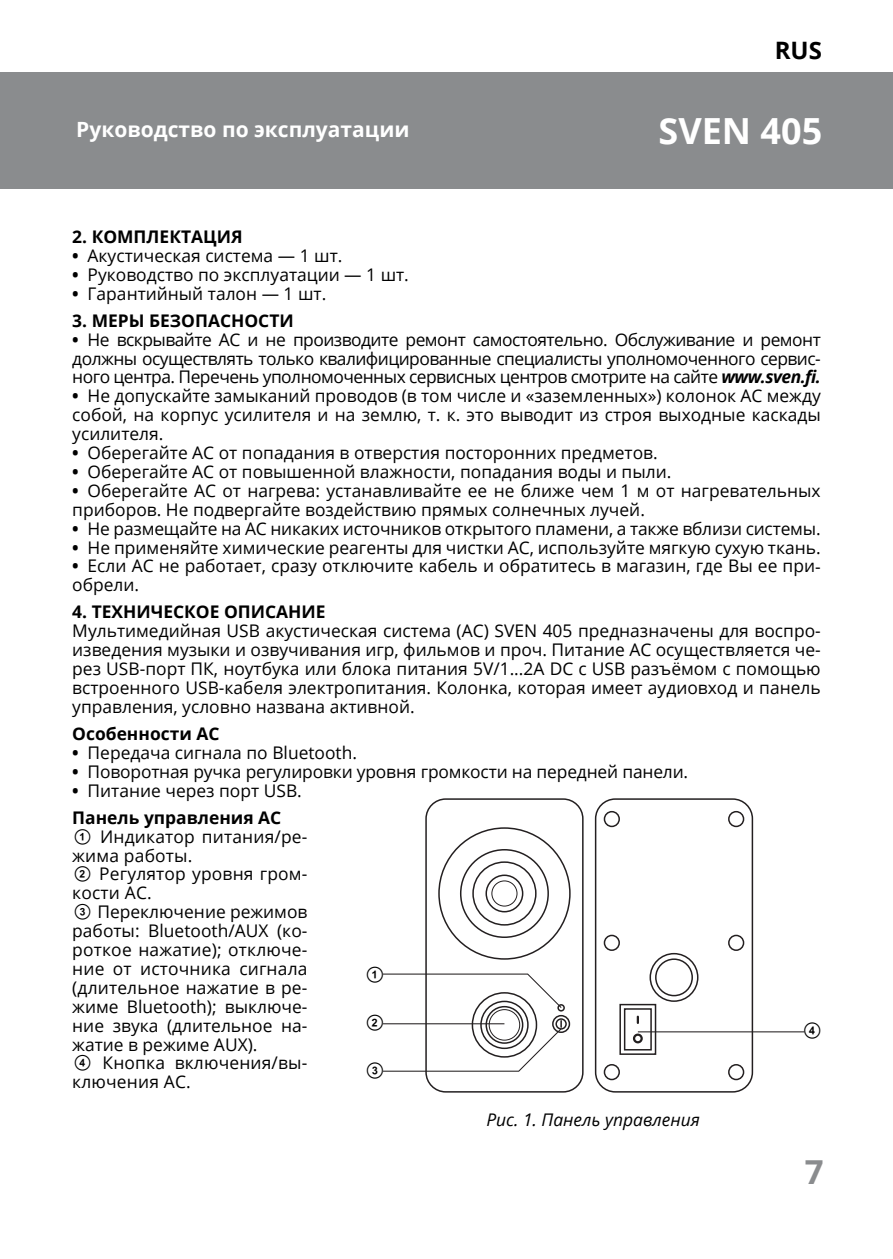
<style>
.page{position:relative;width:893px;height:1259px;background:#fff}
.page>*{position:absolute;margin:0;border:0;box-sizing:border-box;transform-origin:0 0}
.t1{font:700 36px "Open Sans";color:#fff}
.t2{font:700 33px "Open Sans";color:#8a8c8e}
.t3{font:700 24px "Open Sans";color:#000}
.t4{font:700 21px "Open Sans";color:#fff}
.t5{font:18px "SVEN";color:#000}
.t6{font:17.4px/18.9px "Open Sans";color:#000}
.t7{font:700 17.4px "Open Sans";color:#000}
.t8{font:italic 17.4px "Open Sans";color:#000}
.s1{font-weight:700}
.s2{font-weight:700;font-style:italic}
.s3{font-family:"SVEN"}
</style>
<div class="page">
<div style="left:0;top:72px;width:893px;height:117px;background:#8a8c8e"></div>
<svg style="left:383px;top:973px;width:179px;height:36px"></svg>
<hr style="left:638px;top:1031px;width:166px;height:1px;background:#231f20">
<div style="left:425px;top:798px;width:159px;height:294px;border:2px solid #231f20;border-radius:20px"></div>
<div style="left:460px;top:849px;width:89px;height:89px;border:2px solid #231f20;border-radius:50%"></div>
<div style="left:472px;top:861px;width:65px;height:64px;border:2px solid #231f20;border-radius:50%"></div>
<div style="left:485px;top:874px;width:38px;height:38px;border:2px solid #231f20;border-radius:50%"></div>
<div style="left:491px;top:880px;width:26px;height:26px;border:1px solid #231f20;border-radius:50%"></div>
<div style="left:485px;top:1006px;width:38px;height:38px;border:2px solid #231f20;border-radius:50%"></div>
<div style="left:489px;top:1009px;width:31px;height:31px;border:1px solid #231f20;border-radius:50%"></div>
<div style="left:552px;top:1015px;width:18px;height:18px;border:2px solid #231f20;border-radius:50%"></div>
<div style="left:557px;top:1004px;width:8px;height:7px;border:2px solid #231f20;border-radius:50%"></div>
<div style="left:555px;top:1018px;width:12px;height:11px;border:2px solid #231f20;border-radius:50%"></div>
<svg style="left:383px;top:1020px;width:179px;height:52px"></svg>
<div style="left:595px;top:798px;width:158px;height:294px;border:2px solid #231f20;border-radius:20px"></div>
<div style="left:655px;top:958px;width:38px;height:38px;border:2px solid #231f20;border-radius:50%"></div>
<div style="left:649px;top:953px;width:49px;height:49px;border:2px solid #231f20;border-radius:50%"></div>
<div style="left:604px;top:811px;width:16px;height:16px;border:2px solid #231f20;border-radius:50%"></div>
<div style="left:604px;top:934px;width:16px;height:17px;border:2px solid #231f20;border-radius:50%"></div>
<div style="left:604px;top:1064px;width:16px;height:16px;border:2px solid #231f20;border-radius:50%"></div>
<div style="left:728px;top:811px;width:16px;height:16px;border:2px solid #231f20;border-radius:50%"></div>
<div style="left:728px;top:934px;width:16px;height:17px;border:2px solid #231f20;border-radius:50%"></div>
<div style="left:728px;top:1064px;width:16px;height:16px;border:2px solid #231f20;border-radius:50%"></div>
<div style="left:619px;top:1004px;width:37px;height:51px;border:2px solid #231f20"></div>
<div style="left:624px;top:1008px;width:28px;height:42px;border:2px solid #231f20"></div>
<div style="left:633px;top:1033px;width:10px;height:10px;border:2px solid #231f20;border-radius:50%"></div>
<svg style="left:637px;top:1016px;width:2px;height:7px"></svg>
<div style="left:480px;top:1000px;width:49px;height:49px;border:2px solid #231f20;border-radius:50%"></div>
<h3 class="t3" style="left:775px;top:34px;width:49px">RUS</h3>
<p class="t4" style="left:76px;top:115px;width:335px">Руководство по эксплуатации</p>
<h1 class="t1" style="left:659px;top:105px;width:165px">SVEN 405</h1>
<p class="t7" style="left:72px;top:224px;width:172px">2. КОМПЛЕКТАЦИЯ</p>
<p class="t6" style="left:72px;top:246px;width:272px"><span class="s1">•</span> Aкустическая система — 1 шт.</p>
<p class="t6" style="left:72px;top:265px;width:338px"><span class="s1">•</span> Руководство по эксплуатации — 1 шт.</p>
<p class="t6" style="left:72px;top:283px;width:256px"><span class="s1">•</span> Гарантийный талон — 1 шт.</p>
<p class="t7" style="left:72px;top:308px;width:223px">3. МЕРЫ БЕЗОПАСНОСТИ</p>
<p class="t6" style="left:72px;top:329px;width:750px;text-align:justify"><span class="s1">•</span> Не вскрывайте АС и не производите ремонт самостоятельно. Обслуживание и ремонт должны осуществлять только квалифицированные специалисты уполномоченного сервис&shy;ного центра. Перечень уполномоченных сервисных центров смотрите на сайте <span class="s2">www.sven.fi.</span></p>
<p class="t6" style="left:72px;top:386px;width:750px;text-align:justify"><span class="s1">•</span> Не допускайте замыканий проводов (в том числе и «заземленных») колонок АС между собой, на корпус усилителя и на землю, т. к. это выводит из строя выходные каскады усилителя.</p>
<p class="t6" style="left:72px;top:443px;width:587px"><span class="s1">•</span> Оберегайте АС от попадания в отверстия посторонних предметов.</p>
<p class="t6" style="left:72px;top:462px;width:601px"><span class="s1">•</span> Оберегайте АС от повышенной влажности, попадания воды и пыли.</p>
<p class="t6" style="left:72px;top:480px;width:750px"><span class="s1">•</span> Оберегайте АС от нагрева: устанавливайте ее не ближе чем 1 м от нагревательных приборов. Не подвергайте воздействию прямых солнечных лучей.</p>
<p class="t6" style="left:72px;top:518px;width:750px"><span class="s1">•</span> Не размещайте на АС никаких источников открытого пламени, а также вблизи системы.</p>
<p class="t6" style="left:72px;top:537px;width:750px"><span class="s1">•</span> Не применяйте химические реагенты для чистки АС, используйте мягкую сухую ткань.</p>
<p class="t6" style="left:72px;top:556px;width:750px"><span class="s1">•</span> Если АС не работает, сразу отключите кабель и обратитесь в магазин, где Вы ее при&shy;обрели.</p>
<p class="t7" style="left:72px;top:600px;width:255px">4. ТЕХНИЧЕСКОЕ ОПИСАНИЕ</p>
<p class="t6" style="left:72px;top:621px;width:750px;text-align:justify">Мультимедийная USB акустическая система (АС) SVEN 405 предназначены для воспро&shy;изведения музыки и озвучивания игр, фильмов и проч. Питание АС осуществляется че&shy;рез USB-порт ПК, ноутбука или блока питания 5V/1...2А DC с USB разъёмом с помощью встроенного USB-кабеля электропитания. Колонка, которая имеет аудиовход и панель управления, условно названа активной.</p>
<p class="t7" style="left:72px;top:721px;width:149px">Особенности АС</p>
<p class="t6" style="left:72px;top:742px;width:286px"><span class="s1">•</span> Передача сигнала по Bluetooth.</p>
<p class="t6" style="left:72px;top:761px;width:617px"><span class="s1">•</span> Поворотная ручка регулировки уровня громкости на передней панели.</p>
<p class="t6" style="left:72px;top:776px;width:231px;line-height:27px"><span class="s1">•</span> Питание через порт USB.<br><span class="s1">Панель управления АС</span></p>
<p class="t6" style="left:72px;top:826px;width:237px"><span class="s3">A</span> Индикатор питания/ре&shy;жима работы.<br><span class="s3">B</span> Регулятор уровня гром&shy;кости АС.<br><span class="s3">C</span> Переключение режимов работы: Bluetooth/AUX (ко&shy;роткое нажатие); отключе&shy;ние от источника сигнала (длительное нажатие в ре&shy;жиме Bluetooth); выключе&shy;ние звука (длительное на&shy;жатие в режиме AUX).<br><span class="s3">D</span> Кнопка включения/вы&shy;ключения АС.</p>
<p class="t8" style="left:486px;top:1107px;width:215px">Рис. 1. Панель управления</p>
<p class="t5" style="left:364px;top:964px;width:23px">A</p>
<p class="t5" style="left:364px;top:1012px;width:23px">B</p>
<p class="t5" style="left:801px;top:1020px;width:23px">D</p>
<p class="t5" style="left:364px;top:1060px;width:23px">C</p>
<h2 class="t2" style="left:805px;top:1148px;width:20px">7</h2>
</div>
